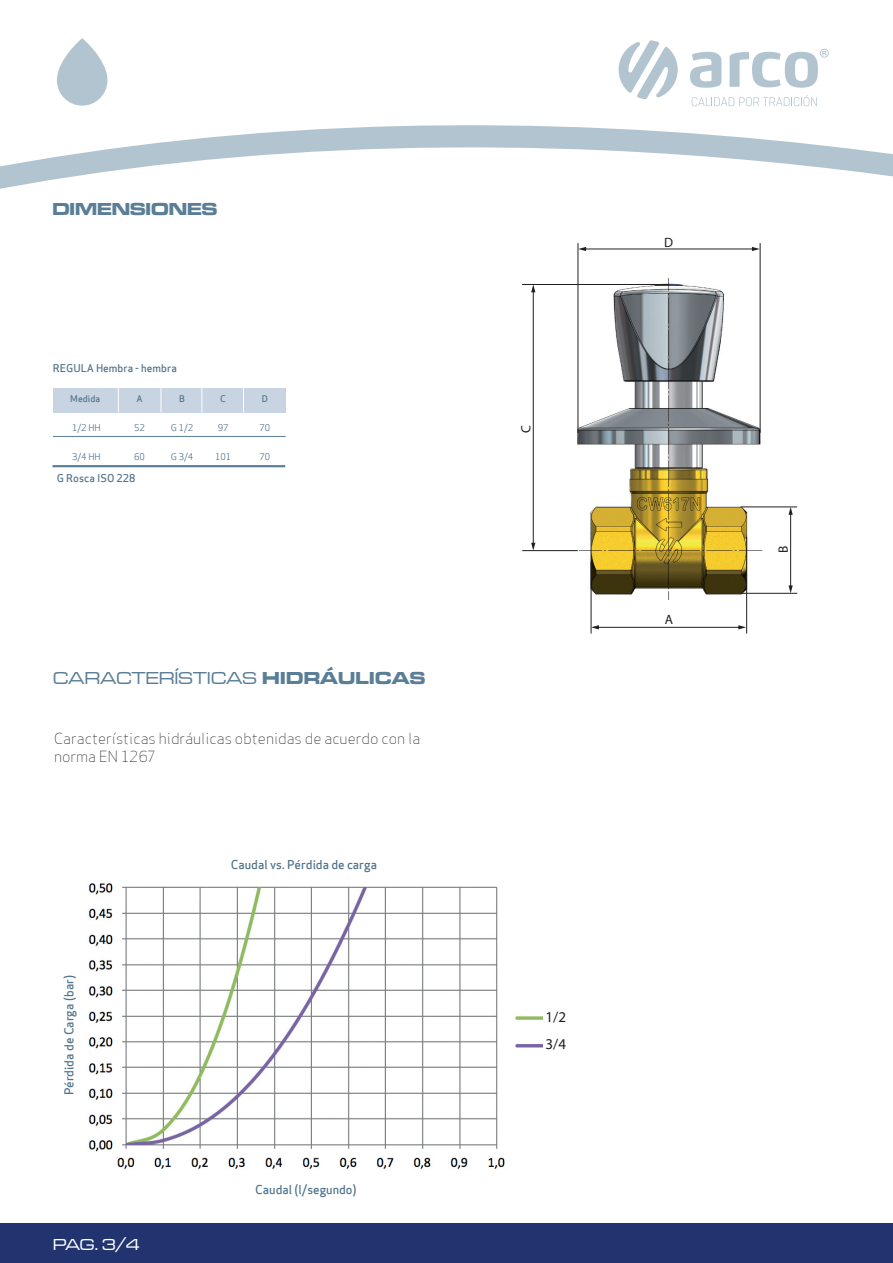
<style>
.page{position:relative;width:893px;height:1263px;background:#fff}
.page>*{position:absolute;margin:0;border:0;box-sizing:border-box;transform-origin:0 0}
.t1{font:18px "Microgramma D Medi Exte";letter-spacing:.02em;color:#5a7e97}
.t2{font:18px "Microgramma D Bold Exte";color:#5a7e97}
.t3{font:16.5px "Microgramma D Medi Exte";color:#fff}
.t4{font:15px/18px "Apex Sans Light T";color:#231f20}
.t5{font:15px/27px "Myriad Pro";color:#231f20}
.t6{font:13.5px "Myriad Pro";color:#231f20}
.t7{font:12px "Apex Sans Medium T";color:#52748c}
.t8{font:10.5px "Apex Sans Medium T";color:#52748c}
.t9{font:9px "Apex Sans Book T";color:#52748c}
.t10{font:9px "Apex Sans Medium T";color:#52748c}
.s1{font-family:"Microgramma D Bold Exte"}
</style>
<div class="page">
<img style="left:574px;top:279px;width:189px;height:321px">
<svg style="left:618px;top:40px;width:60px;height:59px"></svg>
<svg style="left:690px;top:52px;width:31px;height:36px"></svg>
<svg style="left:730px;top:49px;width:99px;height:39px"></svg>
<svg style="left:692px;top:95px;width:125px;height:11px"></svg>
<svg style="left:0;top:125px;width:893px;height:64px"></svg>
<div style="left:0;top:1223px;width:893px;height:40px;background:#21346f"></div>
<svg style="left:57px;top:38px;width:50px;height:68px"></svg>
<div style="left:53px;top:388px;width:232px;height:24px;background:#c8d4e2"></div>
<hr style="left:53px;top:436px;width:233px;height:1px;background:#5a7e97">
<svg style="left:118px;top:388px;width:1px;height:24px"></svg>
<svg style="left:161px;top:388px;width:1px;height:24px"></svg>
<svg style="left:201px;top:388px;width:1px;height:24px"></svg>
<svg style="left:243px;top:388px;width:1px;height:24px"></svg>
<hr style="left:53px;top:465px;width:232px;height:2px;background:#5a7e97">
<hr style="left:591px;top:562px;width:1px;height:71px;background:#231f20">
<hr style="left:746px;top:537px;width:1px;height:96px;background:#231f20">
<hr style="left:597px;top:627px;width:143px;height:1px;background:#231f20">
<svg style="left:738px;top:625px;width:8px;height:4px"></svg>
<svg style="left:591px;top:625px;width:8px;height:4px"></svg>
<hr style="left:790px;top:513px;width:1px;height:74px;background:#231f20">
<svg style="left:788px;top:508px;width:5px;height:7px"></svg>
<svg style="left:788px;top:585px;width:5px;height:8px"></svg>
<hr style="left:741px;top:507px;width:56px;height:1px;background:#231f20">
<hr style="left:741px;top:593px;width:56px;height:1px;background:#231f20">
<hr style="left:578px;top:243px;width:1px;height:190px;background:#231f20">
<hr style="left:760px;top:243px;width:1px;height:190px;background:#231f20">
<hr style="left:585px;top:249px;width:168px;height:1px;background:#231f20">
<svg style="left:752px;top:247px;width:8px;height:4px"></svg>
<svg style="left:578px;top:247px;width:8px;height:4px"></svg>
<hr style="left:533px;top:291px;width:1px;height:253px;background:#231f20">
<svg style="left:531px;top:285px;width:4px;height:7px"></svg>
<svg style="left:531px;top:543px;width:4px;height:7px"></svg>
<hr style="left:522px;top:284px;width:147px;height:1px;background:#231f20">
<hr style="left:522px;top:550px;width:56px;height:1px;background:#231f20">
<img style="left:88px;top:883px;width:455px;height:286px">
<p class="t2" style="left:52px;top:196px;width:166px">DIMENSIONES</p>
<p class="t8" style="left:53px;top:361px;width:126px">REGULA Hembra - hembra</p>
<p class="t10" style="left:70px;top:393px;width:31px">Medida</p>
<p class="t10" style="left:136px;top:393px;width:8px">A</p>
<p class="t10" style="left:179px;top:393px;width:7px">B</p>
<p class="t10" style="left:220px;top:393px;width:7px">C</p>
<p class="t10" style="left:262px;top:393px;width:8px">D</p>
<p class="t9" style="left:72px;top:422px;width:30px">1/2 HH</p>
<p class="t9" style="left:134px;top:422px;width:12px">52</p>
<p class="t9" style="left:171px;top:422px;width:24px">G 1/2</p>
<p class="t9" style="left:218px;top:422px;width:12px">97</p>
<p class="t9" style="left:260px;top:422px;width:12px">70</p>
<p class="t9" style="left:72px;top:450px;width:30px">3/4 HH</p>
<p class="t9" style="left:134px;top:450px;width:12px">60</p>
<p class="t9" style="left:171px;top:450px;width:24px">G 3/4</p>
<p class="t9" style="left:215px;top:450px;width:18px">101</p>
<p class="t9" style="left:260px;top:450px;width:12px">70</p>
<p class="t8" style="left:57px;top:471px;width:80px">G Rosca ISO 228</p>
<p class="t1" style="left:53px;top:666px;width:374px">CARACTERÍSTICAS <span class="s1">HIDRÁULICAS</span></p>
<p class="t4" style="left:54px;top:729px;width:368px">Características hidráulicas obtenidas de acuerdo con la norma EN 1267</p>
<p class="t7" style="left:61px;top:1095px;width:122px;rotate:-90deg">Pérdida de Carga (bar)</p>
<p class="t3" style="left:53px;top:1234px;width:88px">PAG. 3/4</p>
<p class="t7" style="left:231px;top:857px;width:148px">Caudal vs. Pérdida de carga</p>
<p class="t7" style="left:255px;top:1181px;width:103px">Caudal (l/segundo)</p>
<p class="t6" style="left:518px;top:433px;width:9px;rotate:-90deg">C</p>
<p class="t5" style="left:545px;top:1003px;width:22px">1/2<br>3/4</p>
<p class="t6" style="left:664px;top:234px;width:11px">D</p>
<p class="t6" style="left:665px;top:611px;width:10px">A</p>
<p class="t6" style="left:775px;top:553px;width:9px;rotate:-90deg">B</p>
</div>
